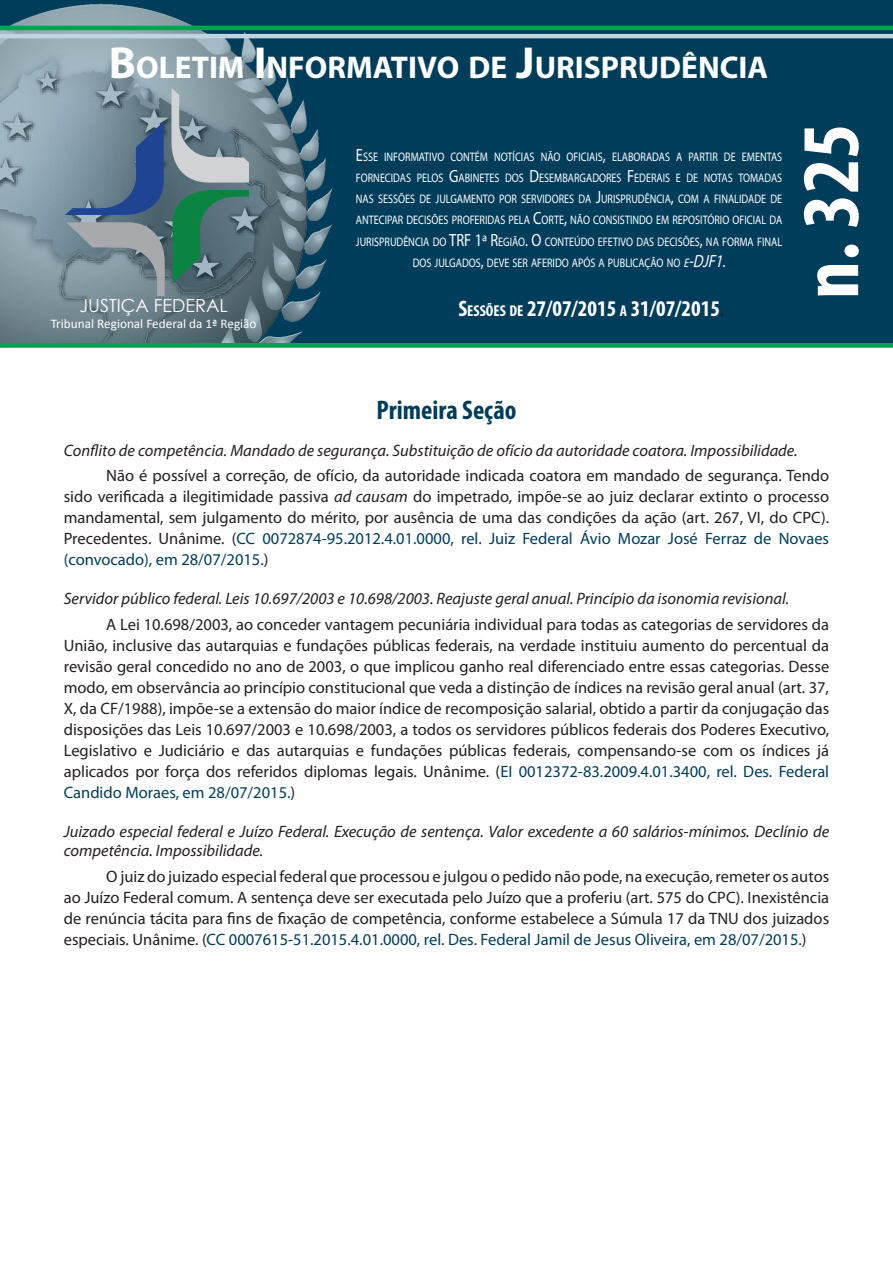
<style>
.page{position:relative;width:893px;height:1263px;background:#fff}
.page>*{position:absolute;margin:0;border:0;box-sizing:border-box;transform-origin:0 0}
.t1{font:700 condensed 82.5px "Myriad Pro";color:#fff}
.t2{font:700 31.5px "Myriad Pro";color:#fff}
.TÍTULO{font:700 condensed 27px "Myriad Pro";color:#003d5a}
.t3{font:700 condensed 22.5px "Myriad Pro";color:#fff}
.Título_SEÇÕES_e_TURM{font:18px "Century Gothic";color:#fff}
.Texto_EMENTA{font:16.5px/21px "Myriad Pro";color:#231f20;text-align:justify}
.Cabeça_EMENTA{font:italic 16.5px/19.8px "Myriad Pro";color:#231f20}
.t4{font:13.2px "Calibri";color:#fff}
.t5{font:12.45px/21.3px "Myriad Pro";color:#fff;text-align:center;scale:.82 1}
.s1{font-size:45px}
.s2{font-size:17.7px}
.s3{font-style:italic}
.s4{font-style:italic;font-size:17.7px}
.s5{font-size:15.75px}
.s6{font-family:"Times New Roman";font-stretch:normal;font-size:18px;color:#231f20}
.s7{color:#003d5a}
</style>
<div class="page">
<div style="left:0;top:0;width:893px;height:343px;background:#003d5a"></div>
<img style="left:0;top:4px;width:406px;height:339px">
<div style="left:0;top:34px;width:893px;height:4px;border:1px solid #bed5e2"></div>
<hr style="left:0;top:344px;width:893px;height:3px;background:#00a54f">
<div style="left:0;top:343px;width:893px;height:5px;border:1px solid #00a54f"></div>
<div style="left:0;top:26px;width:893px;height:4px;border:1px solid #00a54f"></div>
<svg style="left:65px;top:122px;width:99px;height:93px;background:#5a7696"></svg>
<svg style="left:173px;top:190px;width:76px;height:93px;background:#3d7666"></svg>
<svg style="left:66px;top:222px;width:99px;height:74px;background:#86949c"></svg>
<svg style="left:171px;top:88px;width:78px;height:95px;background:#91a0a7"></svg>
<p class="t2" style="left:109px;top:47px;width:661px"><span class="s1">B</span>OLETIM <span class="s1">I</span> NFORMATIVO DE <span class="s1">J</span>URISPRUDÊNCIA</p>
<p class="t5" style="left:356px;top:146px;width:521px"><span class="s2">E</span>SSE INFORMATIVO CONTÉM NOTÍCIAS NÃO OFICIAIS<span class="s2">,</span> ELABORADAS A PARTIR DE EMENTAS FORNECIDAS PELOS <span class="s2">G</span>ABINETES DOS <span class="s2">D</span>ESEMBARGADORES <span class="s2">F</span> EDERAIS E DE NOTAS TOMADAS NAS SESSÕES DE JULGAMENTO POR SERVIDORES DA <span class="s2">J</span>URISPRUDÊNCIA<span class="s2">,</span> COM A FINALIDADE DE ANTECIPAR DECISÕES PROFERIDAS PELA <span class="s2">C</span>ORTE<span class="s2">,</span> NÃO CONSISTINDO EM REPOSITÓRIO OFICIAL DA JURISPRUDÊNCIA DO <span class="s2">TRF 1ª R</span>EGIÃO<span class="s2">. O</span> CONTEÚDO EFETIVO DAS DECISÕES<span class="s2">,</span> NA FORMA FINAL DOS JULGADOS<span class="s2">,</span> DEVE SER AFERIDO APÓS A PUBLICAÇÃO NO <span class="s3">e</span><span class="s4">-DJF1</span><span class="s2">.</span></p>
<p class="Título_SEÇÕES_e_TURM" style="left:80px;top:293px;width:150px">JUSTIÇA FEDERAL</p>
<p class="t3" style="left:458px;top:294px;width:267px">S<span class="s5">ESSÕES DE</span> 27/07/2015 <span class="s5">A</span> 31/07/2015<span class="s6">.</span></p>
<p class="t4" style="left:51px;top:315px;width:207px">Tribunal Regional Federal da 1ª Região</p>
<p class="t1" style="left:779px;top:299px;width:177px;rotate:-90deg">n. 325</p>
<p class="TÍTULO" style="left:376px;top:393px;width:141px">Primeira Seção</p>
<p class="Cabeça_EMENTA" style="left:64px;top:440px;width:735px">Conflito de competência. Mandado de segurança. Substituição de ofício da autoridade coatora. Impossibilidade.</p>
<p class="Texto_EMENTA" style="left:64px;top:465px;width:767px;text-indent:43px">Não é possível a correção, de ofício, da autoridade indicada coatora em mandado de segurança. Tendo sido verificada a ilegitimidade passiva <span class="s3">ad causam</span> do impetrado, impõe-se ao juiz declarar extinto o processo mandamental, sem julgamento do mérito, por ausência de uma das condições da ação (art. 267, VI, do CPC).<br>Precedentes. Unânime. (<span class="s7">CC 0072874-95.2012.4.01.0000, rel. Juiz Federal Ávio Mozar José Ferraz de Novaes (convocado), em 28/07/2015.</span>)</p>
<p class="Cabeça_EMENTA" style="left:64px;top:589px;width:727px">Servidor público federal. Leis 10.697/2003 e 10.698/2003. Reajuste geral anual. Princípio da isonomia revisional.</p>
<p class="Texto_EMENTA" style="left:64px;top:613px;width:767px;text-indent:43px">A Lei 10.698/2003, ao conceder vantagem pecuniária individual para todas as categorias de servidores da União, inclusive das autarquias e fundações públicas federais, na verdade instituiu aumento do percentual da revisão geral concedido no ano de 2003, o que implicou ganho real diferenciado entre essas categorias. Desse modo, em observância ao princípio constitucional que veda a distinção de índices na revisão geral anual (art. 37, X, da CF/1988), impõe-se a extensão do maior índice de recomposição salarial, obtido a partir da conjugação das disposições das Leis 10.697/2003 e 10.698/2003, a todos os servidores públicos federais dos Poderes Executivo, Legislativo e Judiciário e das autarquias e fundações públicas federais, compensando-se com os índices já aplicados por força dos referidos diplomas legais. Unânime. (<span class="s7">EI 0012372-83.2009.4.01.3400, rel. Des. Federal Candido Moraes, em 28/07/2015.</span>)</p>
<p class="Cabeça_EMENTA" style="left:64px;top:821px;width:767px">Juizado especial federal e Juízo Federal. Execução de sentença. Valor excedente a 60 salários-mínimos. Declínio de competência. Impossibilidade.</p>
<p class="Texto_EMENTA" style="left:64px;top:865px;width:767px;text-indent:43px">O juiz do juizado especial federal que processou e julgou o pedido não pode, na execução, remeter os autos ao Juízo Federal comum. A sentença deve ser executada pelo Juízo que a proferiu (art. 575 do CPC). Inexistência de renúncia tácita para fins de fixação de competência, conforme estabelece a Súmula 17 da TNU dos juizados especiais. Unânime. (<span class="s7">CC 0007615-51.2015.4.01.0000, rel. Des. Federal Jamil de Jesus Oliveira, em 28/07/2015.</span>)</p>
</div>
